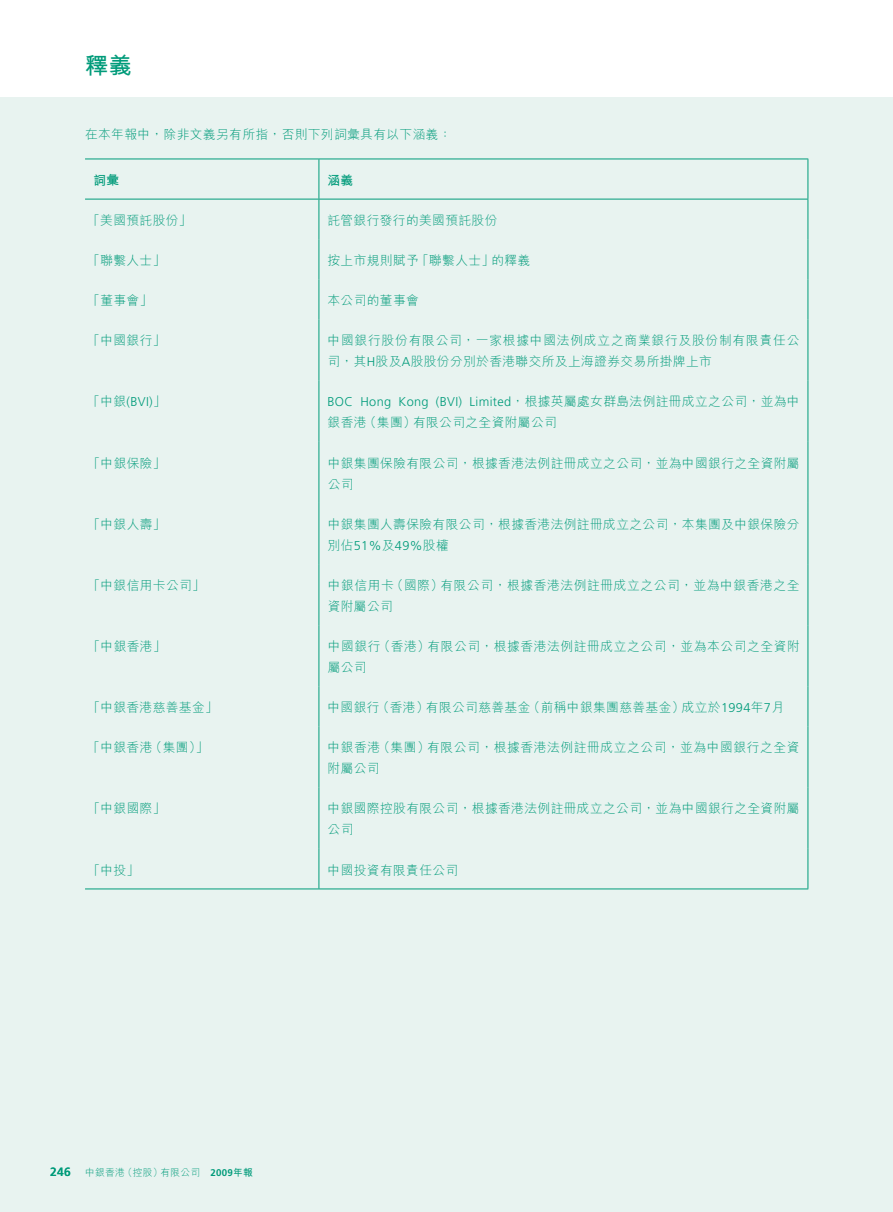
<style>
.page{position:relative;width:893px;height:1212px;background:#fff}
.page>*{position:absolute;margin:0;border:0;box-sizing:border-box;transform-origin:0 0}
.t1{font:700 23.25px "M Hei HK";color:#009b7a}
.t2{font:300 12.75px/21px "M Hei HK";letter-spacing:.03em;color:#009b7a}
.t3{font:300 12.75px/21px "M Hei HK";letter-spacing:.06em;color:#009b7a}
.t4{font:300 12.75px "Frutiger LT Std";letter-spacing:.03em;color:#009b7a}
.t5{font:700 12.75px "M Hei HK";color:#009b7a}
.t6{font:300 9.75px "M Hei HK";letter-spacing:.03em;color:#009b7a}
.s1{font-family:"Frutiger LT Std"}
.s2{font-family:"M Hei HK"}
.s3{font-family:"Frutiger LT Std";font-size:12px}
.s4{font-family:"Frutiger LT Std";font-weight:700}
.s5{font-weight:700}
</style>
<div class="page">
<div style="left:0;top:98px;width:893px;height:1114px;background:#e8f3f0"></div>
<hr style="left:85px;top:159px;width:234px;height:1px;background:#009b7a">
<hr style="left:319px;top:159px;width:489px;height:1px;background:#009b7a">
<hr style="left:807px;top:159px;width:1px;height:40px;background:#009b7a">
<hr style="left:807px;top:199px;width:1px;height:40px;background:#009b7a">
<hr style="left:807px;top:239px;width:1px;height:40px;background:#009b7a">
<hr style="left:807px;top:279px;width:1px;height:40px;background:#009b7a">
<hr style="left:807px;top:319px;width:1px;height:62px;background:#009b7a">
<hr style="left:807px;top:381px;width:1px;height:61px;background:#009b7a">
<hr style="left:807px;top:442px;width:1px;height:61px;background:#009b7a">
<hr style="left:807px;top:503px;width:1px;height:61px;background:#009b7a">
<hr style="left:807px;top:564px;width:1px;height:61px;background:#009b7a">
<hr style="left:807px;top:625px;width:1px;height:61px;background:#009b7a">
<hr style="left:807px;top:686px;width:1px;height:40px;background:#009b7a">
<hr style="left:807px;top:726px;width:1px;height:62px;background:#009b7a">
<hr style="left:807px;top:788px;width:1px;height:61px;background:#009b7a">
<hr style="left:85px;top:199px;width:234px;height:1px;background:#009b7a">
<hr style="left:319px;top:199px;width:489px;height:1px;background:#009b7a">
<hr style="left:319px;top:159px;width:1px;height:40px;background:#009b7a">
<hr style="left:319px;top:199px;width:1px;height:40px;background:#009b7a">
<hr style="left:319px;top:239px;width:1px;height:40px;background:#009b7a">
<hr style="left:319px;top:279px;width:1px;height:40px;background:#009b7a">
<hr style="left:319px;top:319px;width:1px;height:62px;background:#009b7a">
<hr style="left:319px;top:381px;width:1px;height:61px;background:#009b7a">
<hr style="left:319px;top:442px;width:1px;height:61px;background:#009b7a">
<hr style="left:319px;top:503px;width:1px;height:61px;background:#009b7a">
<hr style="left:319px;top:564px;width:1px;height:61px;background:#009b7a">
<hr style="left:319px;top:625px;width:1px;height:61px;background:#009b7a">
<hr style="left:319px;top:686px;width:1px;height:40px;background:#009b7a">
<hr style="left:319px;top:726px;width:1px;height:62px;background:#009b7a">
<hr style="left:319px;top:788px;width:1px;height:61px;background:#009b7a">
<hr style="left:319px;top:849px;width:1px;height:39px;background:#009b7a">
<hr style="left:807px;top:849px;width:1px;height:39px;background:#009b7a">
<hr style="left:85px;top:888px;width:234px;height:1px;background:#009b7a">
<hr style="left:319px;top:888px;width:489px;height:1px;background:#009b7a">
<h1 class="t1" style="left:85px;top:48px;width:49px">釋義</h1>
<p class="t2" style="left:85px;top:123px;width:368px">在本年報中，除非文義另有所指，否則下列詞彙具有以下涵義：</p>
<p class="t5" style="left:94px;top:171px;width:27px">詞彙</p>
<p class="t5" style="left:327px;top:171px;width:27px">涵義</p>
<p class="t2" style="left:87px;top:209px;width:106px">「美國預託股份」</p>
<p class="t2" style="left:327px;top:209px;width:172px">託管銀行發行的美國預託股份</p>
<p class="t2" style="left:87px;top:249px;width:80px">「聯繫人士」</p>
<p class="t2" style="left:327px;top:249px;width:204px">按上市規則賦予「聯繫人士」的釋義</p>
<p class="t2" style="left:87px;top:289px;width:67px">「董事會」</p>
<p class="t2" style="left:328px;top:289px;width:93px">本公司的董事會</p>
<p class="t2" style="left:87px;top:330px;width:80px">「中國銀行」</p>
<p class="t3" style="left:327px;top:330px;width:473px">中國銀行股份有限公司，一家根據中國法例成立之商業銀行及股份制有限責任公司，其<span class="s1">H</span>股及<span class="s1">A</span>股股份分別於香港聯交所及上海證券交易所掛牌上市</p>
<p class="t4" style="left:87px;top:395px;width:80px"><span class="s2">「中銀</span>(BVI)<span class="s2">」</span></p>
<p class="t4" style="left:328px;top:395px;width:474px">BOC Hong Kong (BVI) Limited<span class="s2">，根據英屬處女群島法例註冊成立之公司，並為中</span></p>
<p class="t2" style="left:328px;top:412px;width:231px">銀香港（集團）有限公司之全資附屬公司</p>
<p class="t2" style="left:87px;top:452px;width:80px">「中銀保險」</p>
<p class="t2" style="left:328px;top:452px;width:473px">中銀集團保險有限公司，根據香港法例註冊成立之公司，並為中國銀行之全資附屬公司</p>
<p class="t2" style="left:87px;top:513px;width:80px">「中銀人壽」</p>
<p class="t2" style="left:328px;top:513px;width:473px">中銀集團人壽保險有限公司，根據香港法例註冊成立之公司，本集團及中銀保險分</p>
<p class="t4" style="left:328px;top:538px;width:123px"><span class="s2">別佔</span>51%<span class="s2">及</span>49%<span class="s2">股權</span></p>
<p class="t2" style="left:87px;top:574px;width:119px">「中銀信用卡公司」</p>
<p class="t2" style="left:328px;top:574px;width:474px">中銀信用卡（國際）有限公司，根據香港法例註冊成立之公司，並為中銀香港之全資附屬公司</p>
<p class="t2" style="left:87px;top:635px;width:80px">「中銀香港」</p>
<p class="t2" style="left:328px;top:635px;width:474px">中國銀行（香港）有限公司，根據香港法例註冊成立之公司，並為本公司之全資附屬公司</p>
<p class="t2" style="left:88px;top:696px;width:132px">「中銀香港慈善基金」</p>
<p class="t2" style="left:327px;top:696px;width:458px">中國銀行（香港）有限公司慈善基金（前稱中銀集團慈善基金）成立於<span class="s1">1994</span>年<span class="s1">7</span>月</p>
<p class="t2" style="left:87px;top:737px;width:123px">「中銀香港（集團）」</p>
<p class="t2" style="left:328px;top:737px;width:474px">中銀香港（集團）有限公司，根據香港法例註冊成立之公司，並為中國銀行之全資附屬公司</p>
<p class="t2" style="left:87px;top:798px;width:80px">「中銀國際」</p>
<p class="t2" style="left:328px;top:798px;width:473px">中銀國際控股有限公司，根據香港法例註冊成立之公司，並為中國銀行之全資附屬公司</p>
<p class="t2" style="left:87px;top:859px;width:54px">「中投」</p>
<p class="t2" style="left:328px;top:859px;width:132px">中國投資有限責任公司</p>
<p class="t6" style="left:50px;top:1166px;width:204px"><span class="s3">246</span> 中銀香港（控股）有限公司 <span class="s4">2009</span><span class="s5">年報</span></p>
</div>
